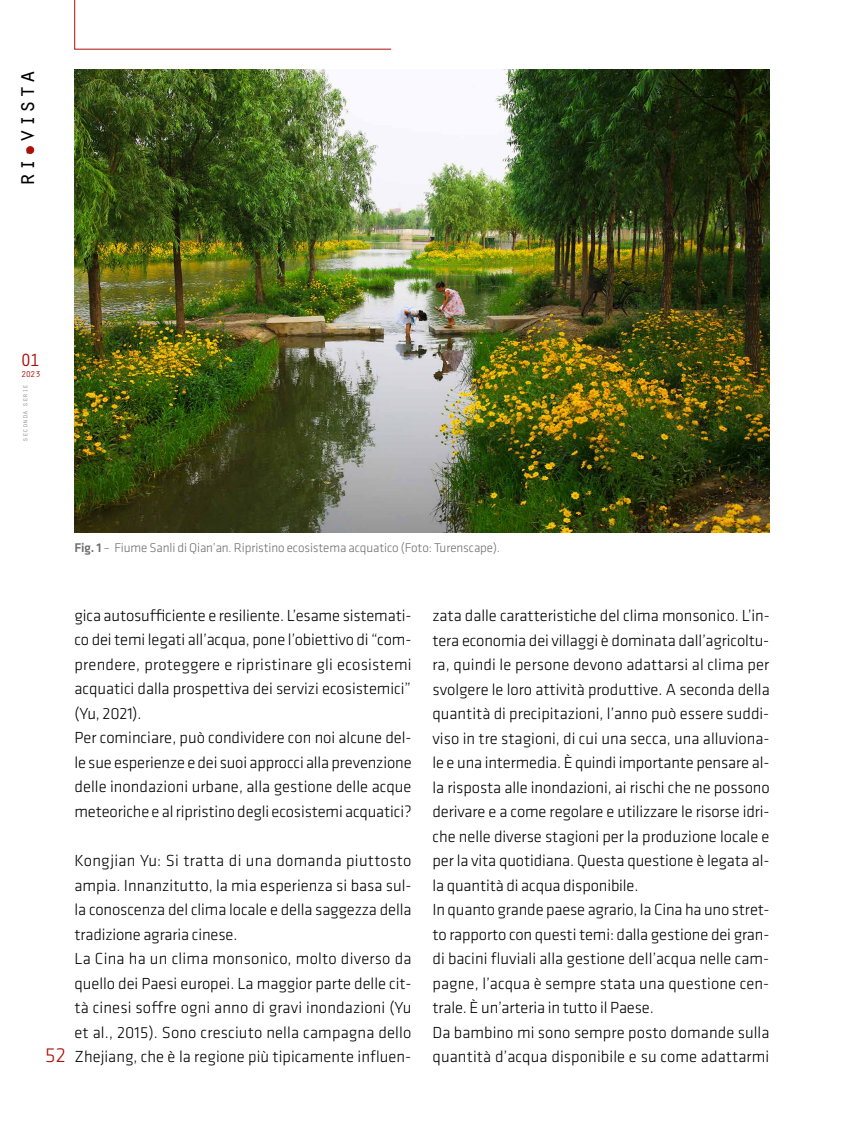
<style>
.page{position:relative;width:844px;height:1141px;background:#fff}
.page>*{position:absolute;margin:0;border:0;box-sizing:border-box;transform-origin:0 0}
.t1{font:24.5px "Orator Std";color:#000}
.t2{font:300 21px "Klavika";color:#ae0f0a}
.t3{font:18.38px "Orator Std";color:#ae0f0a}
.t4{font:300 16.62px/24.5px "Klavika";letter-spacing:-.005em;color:#000}
.t5{font:300 13.12px "Klavika";letter-spacing:-.01em;color:#706f6f}
.t6{font:8.75px "Orator Std";color:#ae0f0a}
.t7{font:7.88px "Orator Std";letter-spacing:-.025em;color:#9d9d9c}
.s1{font-weight:500}
</style>
<div class="page">
<svg style="left:74px;top:0;width:317px;height:50px"></svg>
<div style="left:26px;top:146px;width:8px;height:8px;background:#ae0f0a;border-radius:50%"></div>
<img style="left:74px;top:69px;width:695px;height:463px">
<h1 class="t1" style="left:9px;top:187px;width:119px;rotate:-90deg">ri-vista</h1>
<p class="t3" style="left:20px;top:347px;width:22px">01</p>
<p class="t6" style="left:21px;top:368px;width:21px">2023</p>
<p class="t7" style="left:19px;top:442px;width:59px;rotate:-90deg">seconda serie</p>
<p class="t5" style="left:74px;top:541px;width:427px"><span class="s1">Fig. 1</span> – Fiume Sanli di Qian’an. Ripristino ecosistema acquatico (Foto: Turenscape).</p>
<p class="t2" style="left:45px;top:1044px;width:22px">52</p>
<p class="t4" style="left:74px;top:603px;width:338px">gica autosufficiente e resiliente. L’esame sistemati&shy;co dei temi legati all’acqua, pone l’obiettivo di “com&shy;prendere, proteggere e ripristinare gli ecosistemi acquatici dalla prospettiva dei servizi ecosistemici” (Yu, 2021).<br>Per cominciare, può condividere con noi alcune del&shy;le sue esperienze e dei suoi approcci alla prevenzione delle inondazioni urbane, alla gestione delle acque meteoriche e al ripristino degli ecosistemi acquatici?</p>
<p class="t4" style="left:74px;top:849px;width:338px">Kongjian Yu: Si tratta di una domanda piuttosto ampia. Innanzitutto, la mia esperienza si basa sul&shy;la conoscenza del clima locale e della saggezza della tradizione agraria cinese.<br>La Cina ha un clima monsonico, molto diverso da quello dei Paesi europei. La maggior parte delle cit&shy;tà cinesi soffre ogni anno di gravi inondazioni (Yu et al., 2015). Sono cresciuto nella campagna dello Zhejiang, che è la regione più tipicamente influen-</p>
<p class="t4" style="left:432px;top:604px;width:339px">zata dalle caratteristiche del clima monsonico. L’in&shy;tera economia dei villaggi è dominata dall’agricoltu&shy;ra, quindi le persone devono adattarsi al clima per svolgere le loro attività produttive. A seconda della quantità di precipitazioni, l’anno può essere suddi&shy;viso in tre stagioni, di cui una secca, una alluviona&shy;le e una intermedia. È quindi importante pensare al&shy;la risposta alle inondazioni, ai rischi che ne possono derivare e a come regolare e utilizzare le risorse idri&shy;che nelle diverse stagioni per la produzione locale e per la vita quotidiana. Questa questione è legata al&shy;la quantità di acqua disponibile.<br>In quanto grande paese agrario, la Cina ha uno stret&shy;to rapporto con questi temi: dalla gestione dei gran&shy;di bacini fluviali alla gestione dell’acqua nelle cam&shy;pagne, l’acqua è sempre stata una questione cen&shy;trale. È un’arteria in tutto il Paese.<br>Da bambino mi sono sempre posto domande sulla quantità d’acqua disponibile e su come adattarmi</p>
</div>
